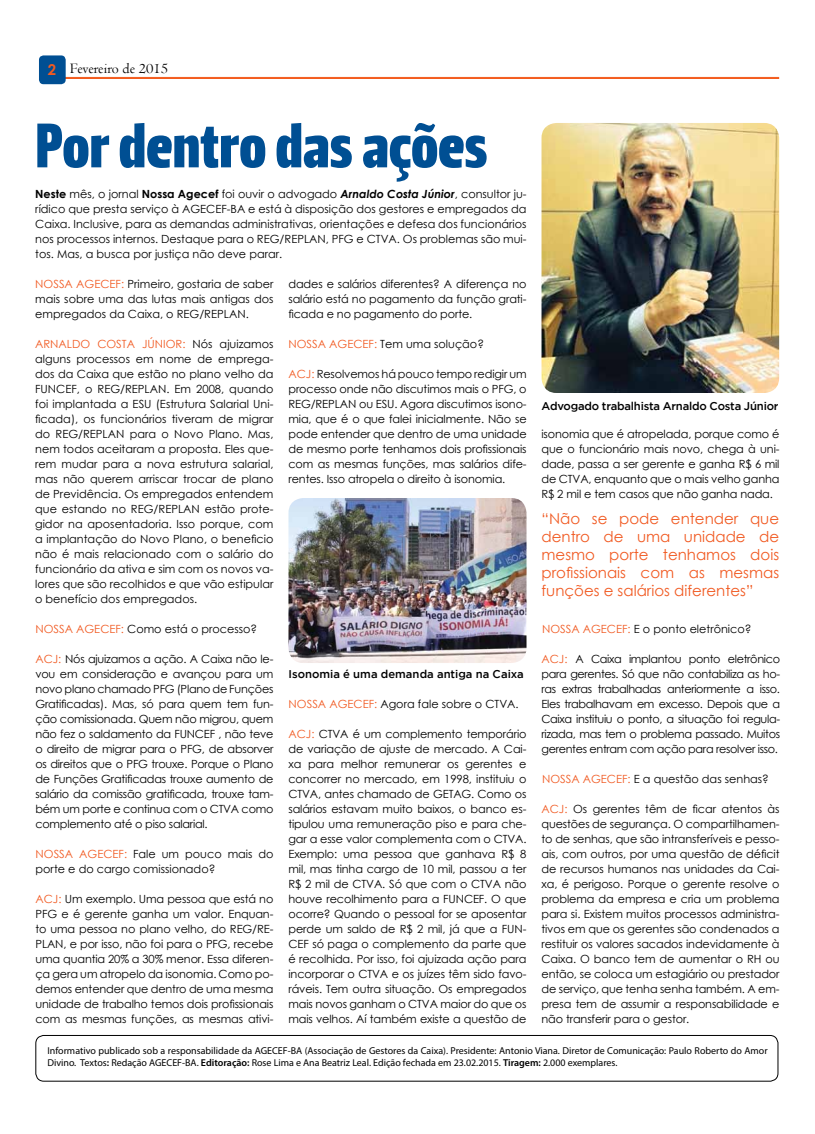
<style>
.page{position:relative;width:815px;height:1134px;background:#fff}
.page>*{position:absolute;margin:0;border:0;box-sizing:border-box;transform-origin:0 0}
.t1{font:62.5px "Leitura Headline Sans";letter-spacing:-.01em;color:#004f93}
.t2{font:15px/18px "Century Gothic";color:#f15a22;text-align:justify}
.t3{font:15px "Centaur";color:#000}
.t4{font:11.25px/15px "Century Gothic";letter-spacing:-.01em;color:#000;text-align:justify}
.t5{font:500 11.25px "Gotham";letter-spacing:-.015em;color:#000}
.t6{font:500 11.25px "Gotham";letter-spacing:.005em;color:#000}
.t7{font:10px/12px "Myriad Pro";color:#000}
.s1{font-family:"Century Gothic";font-weight:700;color:#f15a22}
.s2{font-weight:700}
.s3{font-weight:700;font-style:italic}
.s4{color:#f15a22}
.s5{font-weight:600}
</style>
<div class="page">
<hr style="left:40px;top:77px;width:739px;height:1px;background:#f3591a">
<hr style="left:40px;top:78px;width:739px;height:1px;background:#f3591a">
<div style="left:39px;top:55px;width:27px;height:29px;background:#004f93;border-radius:5px"></div>
<div style="left:35px;top:1035px;width:743px;height:46px;border:1px solid #000;border-radius:8px"></div>
<img style="left:288px;top:498px;width:238px;height:165px">
<img style="left:541px;top:123px;width:238px;height:270px">
<h2 class="t3" style="left:48px;top:60px;width:122px"><span class="s1">2</span> Fevereiro de 2015</h2>
<h1 class="t1" style="left:35px;top:109px;width:454px">Por dentro das ações</h1>
<p class="t4" style="left:35px;top:186px;width:493px"><span class="s2">Neste</span> mês, o jornal <span class="s2">Nossa Agecef</span> foi ouvir o advogado <span class="s3">Arnaldo Costa Júnior</span>, consultor ju&shy;rídico que presta serviço à AGECEF-BA e está à disposição dos gestores e empregados da Caixa. Inclusive, para as demandas administrativas, orientações e defesa dos funcionários nos processos internos. Destaque para o REG/REPLAN, PFG e CTVA. Os problemas são mui&shy;tos. Mas, a busca por justiça não deve parar.</p>
<p class="t4" style="left:35px;top:276px;width:240px"><span class="s4">NOSSA AGECEF:</span> Primeiro, gostaria de saber mais sobre uma das lutas mais antigas dos empregados da Caixa, o REG/REPLAN.</p>
<p class="t4" style="left:35px;top:336px;width:240px"><span class="s4">ARNALDO COSTA JÚNIOR:</span> Nós ajuizamos alguns processos em nome de emprega&shy;dos da Caixa que estão no plano velho da FUNCEF, o REG/REPLAN. Em 2008, quando foi implantada a ESU (Estrutura Salarial Uni&shy;ficada), os funcionários tiveram de migrar do REG/REPLAN para o Novo Plano. Mas, nem todos aceitaram a proposta. Eles que&shy;rem mudar para a nova estrutura salarial, mas não querem arriscar trocar de plano de Previdência. Os empregados entendem que estando no REG/REPLAN estão prote&shy;gidor na aposentadoria. Isso porque, com a implantação do Novo Plano, o beneficio não é mais relacionado com o salário do funcionário da ativa e sim com os novos va&shy;lores que são recolhidos e que vão estipular o benefício dos empregados.</p>
<p class="t4" style="left:35px;top:621px;width:223px"><span class="s4">NOSSA AGECEF:</span> Como está o processo?</p>
<p class="t4" style="left:35px;top:651px;width:240px"><span class="s4">ACJ:</span> Nós ajuizamos a ação. A Caixa não le&shy;vou em consideração e avançou para um novo plano chamado PFG (Plano de Funções Gratificadas). Mas, só para quem tem fun&shy;ção comissionada. Quem não migrou, quem não fez o saldamento da FUNCEF , não teve o direito de migrar para o PFG, de absorver os direitos que o PFG trouxe. Porque o Plano de Funções Gratificadas trouxe aumento de salário da comissão gratificada, trouxe tam&shy;bém um porte e continua com o CTVA como complemento até o piso salarial.</p>
<p class="t4" style="left:36px;top:846px;width:239px"><span class="s4">NOSSA AGECEF:</span> Fale um pouco mais do porte e do cargo comissionado?</p>
<p class="t4" style="left:35px;top:891px;width:240px"><span class="s4">ACJ:</span> Um exemplo. Uma pessoa que está no PFG e é gerente ganha um valor. Enquan&shy;to uma pessoa no plano velho, do REG/RE-PLAN, e por isso, não foi para o PFG, recebe uma quantia 20% a 30% menor. Essa diferen&shy;ça gera um atropelo da isonomia. Como po&shy;demos entender que dentro de uma mesma unidade de trabalho temos dois profissionais com as mesmas funções, as mesmas ativi-</p>
<p class="t4" style="left:288px;top:276px;width:240px">dades e salários diferentes? A diferença no salário está no pagamento da função grati&shy;ficada e no pagamento do porte.</p>
<p class="t4" style="left:288px;top:336px;width:197px"><span class="s4">NOSSA AGECEF:</span> Tem uma solução?</p>
<p class="t4" style="left:288px;top:366px;width:240px"><span class="s4">ACJ:</span> Resolvemos há pouco tempo redigir um processo onde não discutimos mais o PFG, o REG/REPLAN ou ESU. Agora discutimos isono&shy;mia, que é o que falei inicialmente. Não se pode entender que dentro de uma unidade de mesmo porte tenhamos dois profissionais com as mesmas funções, mas salários dife&shy;rentes. Isso atropela o direito à isonomia.</p>
<p class="t6" style="left:288px;top:668px;width:237px">Isonomia é uma demanda antiga na Caixa</p>
<p class="t4" style="left:289px;top:696px;width:232px"><span class="s4">NOSSA AGECEF:</span> Agora fale sobre o CTVA.</p>
<p class="t4" style="left:288px;top:726px;width:240px"><span class="s4">ACJ:</span> CTVA é um complemento temporário de variação de ajuste de mercado. A Cai&shy;xa para melhor remunerar os gerentes e concorrer no mercado, em 1998, instituiu o CTVA, antes chamado de GETAG. Como os salários estavam muito baixos, o banco es&shy;tipulou uma remuneração piso e para che&shy;gar a esse valor complementa com o CTVA.<br>Exemplo: uma pessoa que ganhava R$ 8 mil, mas tinha cargo de 10 mil, passou a ter R$ 2 mil de CTVA. Só que com o CTVA não houve recolhimento para a FUNCEF. O que ocorre? Quando o pessoal for se aposentar perde um saldo de R$ 2 mil, já que a FUN-CEF só paga o complemento da parte que é recolhida. Por isso, foi ajuizada ação para incorporar o CTVA e os juízes têm sido favo&shy;ráveis. Tem outra situação. Os empregados mais novos ganham o CTVA maior do que os mais velhos. Aí também existe a questão de</p>
<p class="t5" style="left:541px;top:400px;width:239px">Advogado trabalhista Arnaldo Costa Júnior</p>
<p class="t4" style="left:541px;top:426px;width:240px">isonomia que é atropelada, porque como é que o funcionário mais novo, chega à uni&shy;dade, passa a ser gerente e ganha R$ 6 mil de CTVA, enquanto que o mais velho ganha R$ 2 mil e tem casos que não ganha nada.</p>
<h2 class="t2" style="left:541px;top:510px;width:239px">“Não se pode entender que dentro de uma unidade de mesmo porte tenhamos dois profissionais com as mesmas funções e salários diferentes”</h2>
<p class="t4" style="left:542px;top:621px;width:211px"><span class="s4">NOSSA AGECEF:</span> E o ponto eletrônico?</p>
<p class="t4" style="left:541px;top:651px;width:240px"><span class="s4">ACJ:</span> A Caixa implantou ponto eletrônico para gerentes. Só que não contabiliza as ho&shy;ras extras trabalhadas anteriormente a isso.<br>Eles trabalhavam em excesso. Depois que a Caixa instituiu o ponto, a situação foi regula&shy;rizada, mas tem o problema passado. Muitos gerentes entram com ação para resolver isso.</p>
<p class="t4" style="left:542px;top:771px;width:228px"><span class="s4">NOSSA AGECEF:</span> E a questão das senhas?</p>
<p class="t4" style="left:541px;top:801px;width:240px"><span class="s4">ACJ:</span> Os gerentes têm de ficar atentos às questões de segurança. O compartilhamen&shy;to de senhas, que são intransferíveis e pesso&shy;ais, com outros, por uma questão de déficit de recursos humanos nas unidades da Cai&shy;xa, é perigoso. Porque o gerente resolve o problema da empresa e cria um problema para si. Existem muitos processos administra&shy;tivos em que os gerentes são condenados a restituir os valores sacados indevidamente à Caixa. O banco tem de aumentar o RH ou então, se coloca um estagiário ou prestador de serviço, que tenha senha também. A em&shy;presa tem de assumir a responsabilidade e não transferir para o gestor.</p>
<p class="t7" style="left:47px;top:1044px;width:722px">Informativo publicado sob a responsabilidade da AGECEF-BA (Associação de Gestores da Caixa). Presidente: Antonio Viana. Diretor de Comunicação: Paulo Roberto do Amor<br>Divino. Textos<span class="s5">:</span> Redação AGECEF-BA. <span class="s5">Editoração:</span> Rose Lima e Ana Beatriz Leal. Edição fechada em 23.02.2015. <span class="s5">Tiragem:</span> 2.000 exemplares.</p>
</div>
